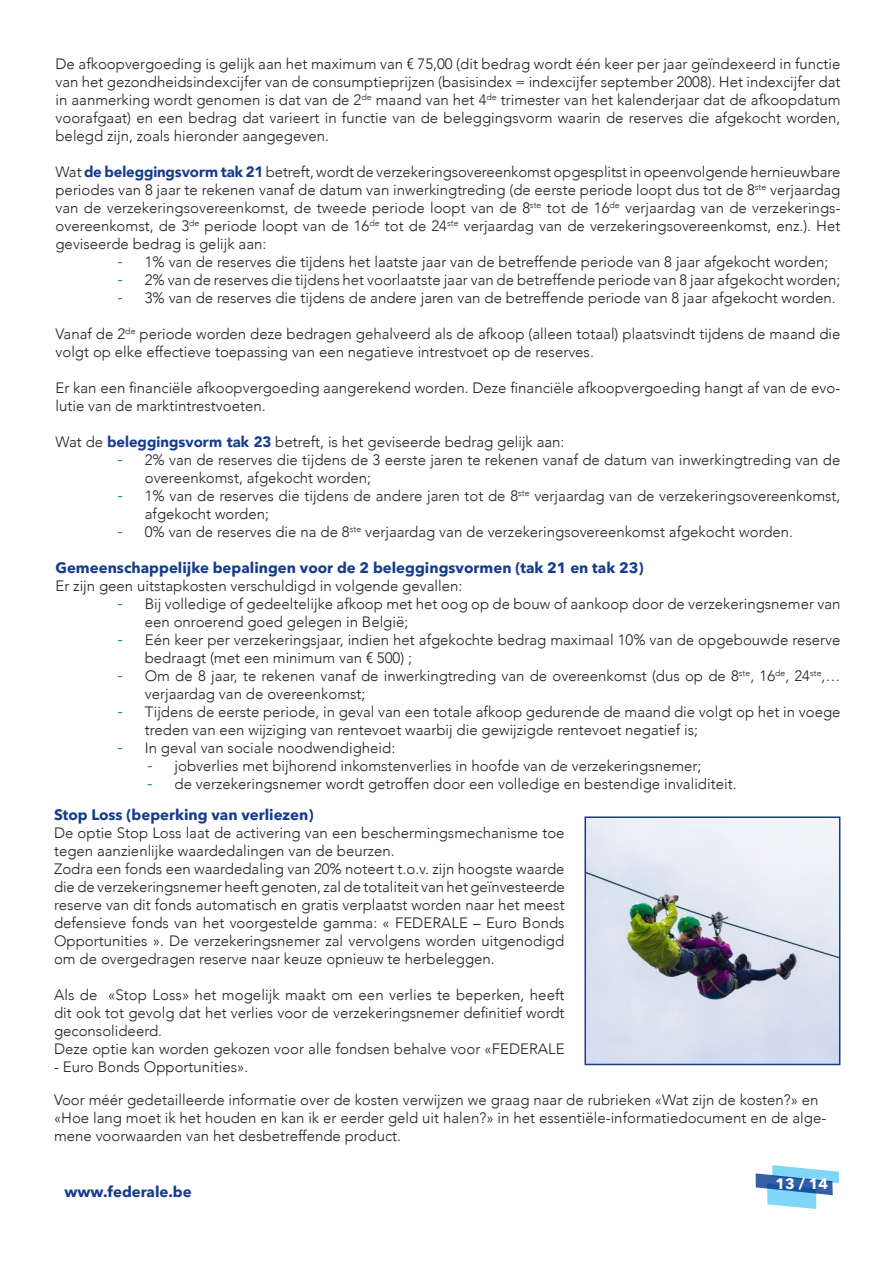
<style>
.page{position:relative;width:893px;height:1263px;background:#fff}
.page>*{position:absolute;margin:0;border:0;box-sizing:border-box;transform-origin:0 0}
.t1{font:300 15px/18px "Avenir";color:#231f20}
.Sous_titre{font:700 15px "Avenir Next Cyr";color:#153c8d}
.t2{font:700 15px "Avenir Next Cyr";color:#fff}
.s1{font-weight:900;color:#153c8d}
.s2{font-family:"DIN2014";font-weight:400;color:#007ab8}
</style>
<div class="page">
<svg style="left:756px;top:1165px;width:83px;height:44px"></svg>
<img style="left:587px;top:819px;width:250px;height:243px">
<div style="left:584px;top:816px;width:256px;height:249px;border:2px solid #153c8d"></div>
<p class="t1" style="left:55px;top:55px;width:786px;text-align:justify">De afkoopvergoeding is gelijk aan het maximum van € 75,00 (dit bedrag wordt één keer per jaar geïndexeerd in functie van het gezondheidsindexcijfer van de consumptieprijzen (basisindex = indexcijfer september 2008). Het indexcijfer dat in aanmerking wordt genomen is dat van de 2<sup>de</sup> maand van het 4<sup>de</sup> trimester van het kalenderjaar dat de afkoopdatum voorafgaat) en een bedrag dat varieert in functie van de beleggingsvorm waarin de reserves die afgekocht worden, belegd zijn, zoals hieronder aangegeven.</p>
<p class="t1" style="left:55px;top:163px;width:786px;text-align:justify">Wat <span class="s1">de beleggingsvorm tak 21</span> betreft, wordt de verzekeringsovereenkomst opgesplitst in opeenvolgende hernieuwbare periodes van 8 jaar te rekenen vanaf de datum van inwerkingtreding (de eerste periode loopt dus tot de 8<sup>ste</sup> verjaardag van de verzekeringsovereenkomst, de tweede periode loopt van de 8<sup>ste</sup> tot de 16<sup>de</sup> verjaardag van de verzekerings&shy;overeenkomst, de 3<sup>de</sup> periode loopt van de 16<sup>de</sup> tot de 24<sup>ste</sup> verjaardag van de verzekeringsovereenkomst, enz.). Het geviseerde bedrag is gelijk aan:</p>
<p class="t1" style="left:118px;top:253px;width:712px"><span class="s2">-</span> 1% van de reserves die tijdens het laatste jaar van de betreffende periode van 8 jaar afgekocht worden;</p>
<p class="t1" style="left:118px;top:271px;width:724px"><span class="s2">-</span> 2% van de reserves die tijdens het voorlaatste jaar van de betreffende periode van 8 jaar afgekocht worden;</p>
<p class="t1" style="left:118px;top:289px;width:719px"><span class="s2">-</span> 3% van de reserves die tijdens de andere jaren van de betreffende periode van 8 jaar afgekocht worden.</p>
<p class="t1" style="left:55px;top:325px;width:786px">Vanaf de 2<sup>de</sup> periode worden deze bedragen gehalveerd als de afkoop (alleen totaal) plaatsvindt tijdens de maand die volgt op elke effectieve toepassing van een negatieve intrestvoet op de reserves.</p>
<p class="t1" style="left:55px;top:379px;width:786px">Er kan een financiële afkoopvergoeding aangerekend worden. Deze financiële afkoopvergoeding hangt af van de evo&shy;lutie van de marktintrestvoeten.</p>
<p class="t1" style="left:55px;top:433px;width:510px">Wat de <span class="s1">beleggingsvorm tak 23</span> betreft, is het geviseerde bedrag gelijk aan:</p>
<p class="t1" style="left:145px;top:451px;width:697px;text-indent:-27px"><span class="s2">-</span> 2% van de reserves die tijdens de 3 eerste jaren te rekenen vanaf de datum van inwerkingtreding van de overeenkomst, afgekocht worden;</p>
<p class="t1" style="left:145px;top:487px;width:697px;text-indent:-27px"><span class="s2">-</span> 1% van de reserves die tijdens de andere jaren tot de 8<sup>ste</sup> verjaardag van de verzekeringsovereenkomst, afgekocht worden;</p>
<p class="t1" style="left:118px;top:523px;width:677px"><span class="s2">-</span> 0% van de reserves die na de 8<sup>ste</sup> verjaardag van de verzekeringsovereenkomst afgekocht worden.</p>
<p class="Sous_titre" style="left:55px;top:559px;width:589px">Gemeenschappelijke bepalingen voor de 2 beleggingsvormen (tak 21 en tak 23)</p>
<p class="t1" style="left:55px;top:577px;width:408px">Er zijn geen uitstapkosten verschuldigd in volgende gevallen:</p>
<p class="t1" style="left:145px;top:595px;width:697px;text-indent:-27px"><span class="s2">-</span> Bij volledige of gedeeltelijke afkoop met het oog op de bouw of aankoop door de verzekeringsnemer van een onroerend goed gelegen in België;</p>
<p class="t1" style="left:145px;top:631px;width:697px;text-indent:-27px"><span class="s2">-</span> Eén keer per verzekeringsjaar, indien het afgekochte bedrag maximaal 10% van de opgebouwde reserve bedraagt (met een minimum van € 500) ;</p>
<p class="t1" style="left:145px;top:667px;width:697px;text-indent:-27px"><span class="s2">-</span> Om de 8 jaar, te rekenen vanaf de inwerkingtreding van de overeenkomst (dus op de 8<sup>ste</sup>, 16<sup>de</sup>, 24<sup>ste</sup>,… verjaardag van de overeenkomst;</p>
<p class="t1" style="left:145px;top:703px;width:697px;text-indent:-27px"><span class="s2">-</span> Tijdens de eerste periode, in geval van een totale afkoop gedurende de maand die volgt op het in voege treden van een wijziging van rentevoet waarbij die gewijzigde rentevoet negatief is;</p>
<p class="t1" style="left:118px;top:739px;width:279px"><span class="s2">-</span> In geval van sociale noodwendigheid:</p>
<p class="t1" style="left:148px;top:757px;width:555px"><span class="s2">-</span> jobverlies met bijhorend inkomstenverlies in hoofde van de verzekeringsnemer;</p>
<p class="t1" style="left:148px;top:775px;width:590px"><span class="s2">-</span> de verzekeringsnemer wordt getroffen door een volledige en bestendige invaliditeit.</p>
<p class="Sous_titre" style="left:54px;top:806px;width:261px">Stop Loss (beperking van verliezen)</p>
<p class="t1" style="left:54px;top:824px;width:512px">De optie Stop Loss laat de activering van een beschermingsmechanisme toe tegen aanzienlijke waardedalingen van de beurzen.</p>
<p class="t1" style="left:54px;top:860px;width:512px;text-align:justify">Zodra een fonds een waardedaling van 20% noteert t.o.v. zijn hoogste waarde die de verzekeringsnemer heeft genoten, zal de totaliteit van het geïnvesteerde reserve van dit fonds automatisch en gratis verplaatst worden naar het meest defensieve fonds van het voorgestelde gamma: « FEDERALE – Euro Bonds Opportunities ». De verzekeringsnemer zal vervolgens worden uitgenodigd om de overgedragen reserve naar keuze opnieuw te herbeleggen.</p>
<p class="t1" style="left:54px;top:986px;width:512px;text-align:justify">Als de «Stop Loss» het mogelijk maakt om een verlies te beperken, heeft dit ook tot gevolg dat het verlies voor de verzekeringsnemer definitief wordt geconsolideerd.</p>
<p class="t1" style="left:54px;top:1040px;width:512px">Deze optie kan worden gekozen voor alle fondsen behalve voor «FEDERALE</p>
<p class="t1" style="left:54px;top:1058px;width:196px">- Euro Bonds Opportunities».</p>
<p class="t1" style="left:54px;top:1091px;width:774px">Voor méér gedetailleerde informatie over de kosten verwijzen we graag naar de rubrieken «Wat zijn de kosten?» en «Hoe lang moet ik het houden en kan ik er eerder geld uit halen?» in het essentiële-informatiedocument en de alge&shy;mene voorwaarden van het desbetreffende product.</p>
<p class="Sous_titre" style="left:64px;top:1182px;width:129px">www.federale.be</p>
<p class="t2" style="left:775px;top:1175px;width:54px">13 / 14</p>
</div>
